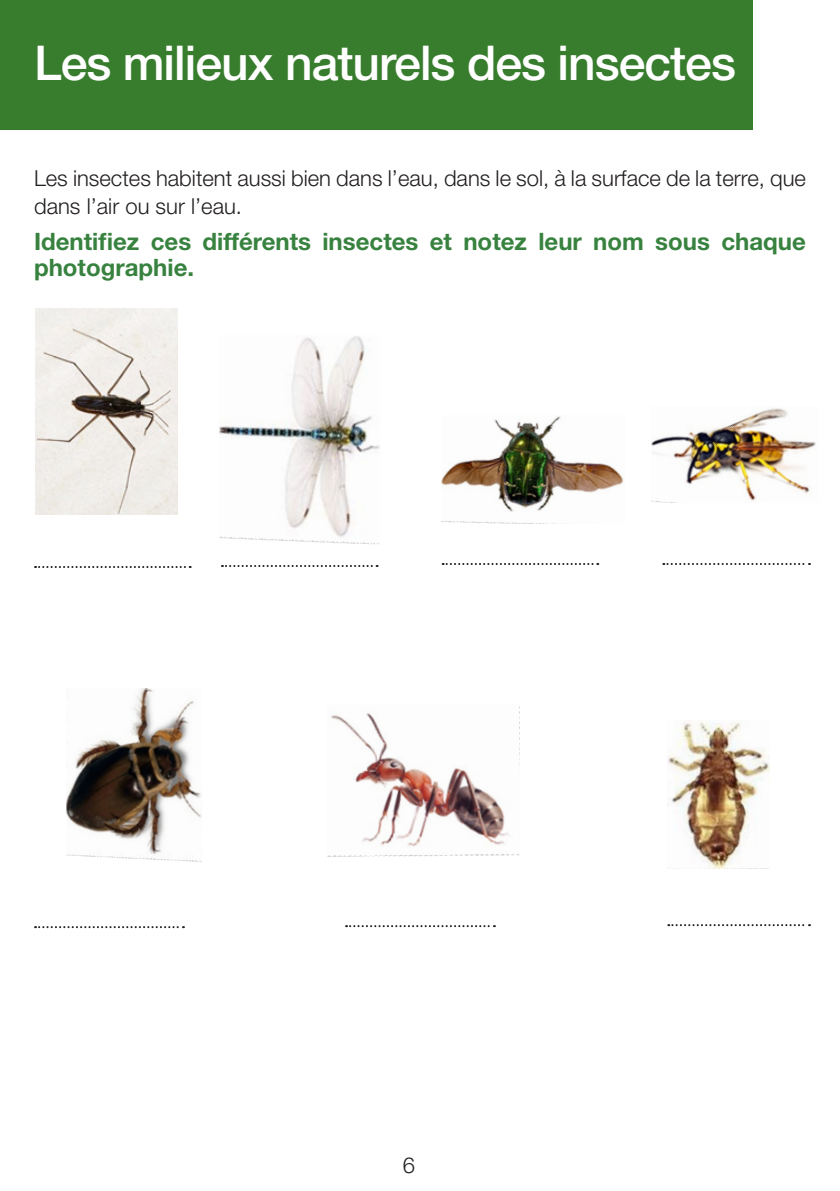
<style>
.page{position:relative;width:840px;height:1191px;background:#fff}
.page>*{position:absolute;margin:0;border:0;box-sizing:border-box;transform-origin:0 0}
.texte{font:500 48px "Helvetica Neue";letter-spacing:-.02em;color:#fff}
.texte-2{font:700 24px/26px "Helvetica Neue LT Std";color:#38823f}
.texte-3{font:300 22px/28px "Helvetica Neue LT Std";color:#231f20}
</style>
<div class="page">
<div style="left:0;top:0;width:751px;height:130px;background:#387d2d"></div>
<img style="left:441px;top:416px;width:183px;height:107px">
<img style="left:651px;top:408px;width:165px;height:94px">
<img style="left:36px;top:308px;width:141px;height:206px">
<svg style="left:35px;top:566px;width:155px;height:2px"></svg>
<svg style="left:222px;top:565px;width:155px;height:2px"></svg>
<svg style="left:442px;top:563px;width:156px;height:2px"></svg>
<svg style="left:663px;top:563px;width:146px;height:2px"></svg>
<img style="left:67px;top:688px;width:134px;height:174px">
<img style="left:327px;top:713px;width:192px;height:144px">
<img style="left:667px;top:722px;width:102px;height:146px">
<svg style="left:35px;top:926px;width:149px;height:2px"></svg>
<svg style="left:346px;top:925px;width:148px;height:2px"></svg>
<svg style="left:668px;top:924px;width:141px;height:2px"></svg>
<img style="left:219px;top:336px;width:161px;height:208px">
<p class="texte" style="left:34px;top:24px;width:703px">Les milieux naturels des insectes</p>
<p class="texte-3" style="left:34px;top:164px;width:773px">Les insectes habitent aussi bien dans l’eau, dans le sol, à la surface de la terre, que dans l’air ou sur l’eau.</p>
<p class="texte-2" style="left:34px;top:228px;width:772px">Identifiez ces différents insectes et notez leur nom sous chaque photographie.</p>
<p class="texte-3" style="left:403px;top:1150px;width:14px">6</p>
</div>
